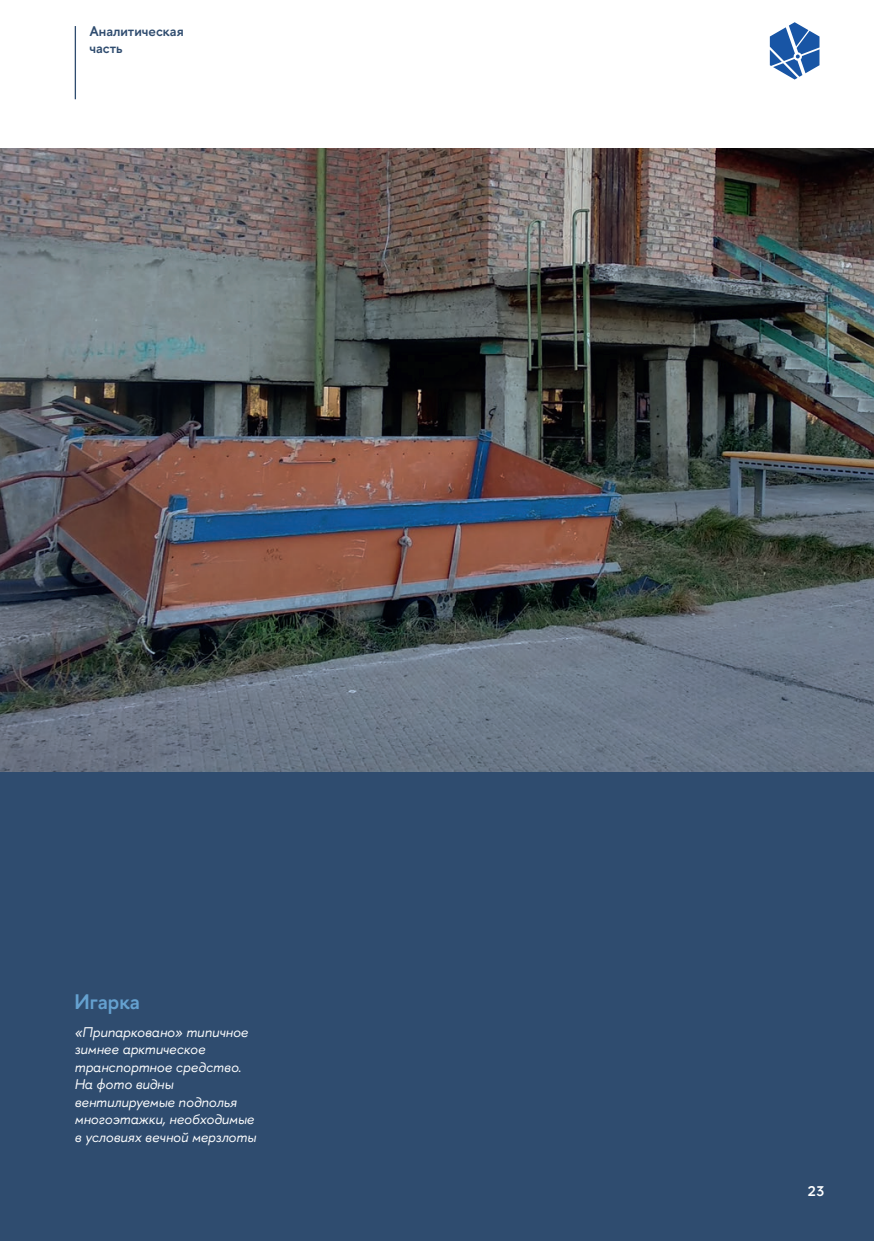
<style>
.page{position:relative;width:874px;height:1241px;background:#fff}
.page>*{position:absolute;margin:0;border:0;box-sizing:border-box;transform-origin:0 0}
.t1{font:600 21px "HSE Sans";color:#65a1d0}
.t2{font:italic 14px/17.5px "HSE Sans";color:#fff}
.t3{font:600 14px/17.5px "HSE Sans";color:#2f4c6f}
.t4{font:600 14px "HSE Sans";color:#fff}
</style>
<div class="page">
<div style="left:0;top:771px;width:873px;height:469px;background:#2f4c6f"></div>
<img style="left:0;top:149px;width:873px;height:622px">
<svg style="left:769px;top:22px;width:50px;height:57px"></svg>
<hr style="left:75px;top:26px;width:1px;height:73px;background:#2f4c6f">
<p class="t3" style="left:89px;top:22px;width:96px">Аналитическая часть</p>
<h1 class="t1" style="left:74px;top:988px;width:67px">Игарка</h1>
<p class="t2" style="left:74px;top:1023px;width:183px">«Припарковано» типичное зимнее арктическое транспортное средство.<br>На фото видны вентилируемые подполья многоэтажки, необходимые в условиях вечной мерзлоты</p>
<p class="t4" style="left:807px;top:1182px;width:18px">23</p>
</div>
